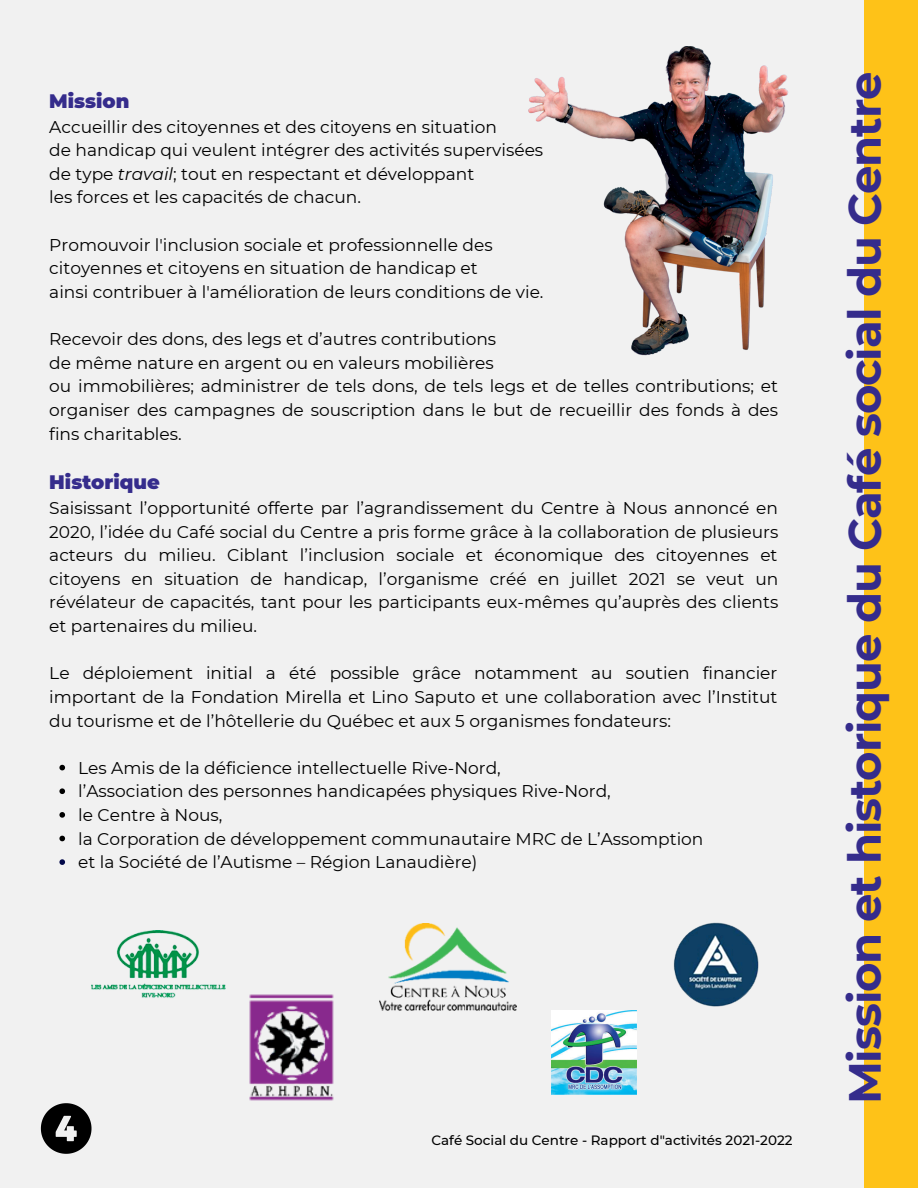
<style>
.page{position:relative;width:918px;height:1188px;background:#f1f1f1}
.page>*{position:absolute;margin:0;border:0;box-sizing:border-box;transform-origin:0 0}
.t1{font:700 45px "Montserrat";letter-spacing:-.025em;color:#352c8c}
.t2{font:900 19.5px "Montserrat";color:#352c8c}
.t3{font:16.95px/23.7px "Montserrat";color:#000}
.t4{font:500 13.5px "Montserrat";color:#000}
.s1{font-style:italic}
</style>
<div class="page">
<div style="left:864px;top:0;width:54px;height:1188px;background:#fec218"></div>
<svg style="left:59px;top:765px;width:6px;height:5px"></svg>
<svg style="left:59px;top:788px;width:6px;height:6px"></svg>
<svg style="left:59px;top:812px;width:6px;height:6px"></svg>
<svg style="left:59px;top:836px;width:6px;height:5px"></svg>
<svg style="left:59px;top:859px;width:6px;height:6px"></svg>
<svg style="left:41px;top:1103px;width:51px;height:51px"></svg>
<img style="left:528px;top:47px;width:260px;height:309px">
<img style="left:380px;top:924px;width:137px;height:86px">
<img style="left:249px;top:994px;width:85px;height:107px">
<img style="left:92px;top:931px;width:134px;height:67px">
<img style="left:673px;top:922px;width:86px;height:85px">
<img style="left:552px;top:1010px;width:84px;height:85px">
<p class="t2" style="left:49px;top:89px;width:82px">Mission</p>
<p class="t3" style="left:49px;top:115px;width:496px">Accueillir des citoyennes et des citoyens en situation<br>de handicap qui veulent intégrer des activités supervisées de type <span class="s1">travail</span>; tout en respectant et développant<br>les forces et les capacités de chacun.</p>
<p class="t3" style="left:49px;top:233px;width:496px">Promouvoir l'inclusion sociale et professionnelle des citoyennes et citoyens en situation de handicap et<br>ainsi contribuer à l'amélioration de leurs conditions de vie.</p>
<p class="t3" style="left:49px;top:327px;width:730px">Recevoir des dons, des legs et d’autres contributions<br>de même nature en argent ou en valeurs mobilières<br>ou immobilières; administrer de tels dons, de tels legs et de telles contributions; et organiser des campagnes de souscription dans le but de recueillir des fonds à des fins charitables.</p>
<p class="t2" style="left:49px;top:470px;width:112px">Historique</p>
<p class="t3" style="left:49px;top:496px;width:731px;text-align:justify">Saisissant l’opportunité offerte par l’agrandissement du Centre à Nous annoncé en 2020, l’idée du Café social du Centre a pris forme grâce à la collaboration de plusieurs acteurs du milieu. Ciblant l’inclusion sociale et économique des citoyennes et citoyens en situation de handicap, l’organisme créé en juillet 2021 se veut un révélateur de capacités, tant pour les participants eux-mêmes qu’auprès des clients et partenaires du milieu.</p>
<p class="t3" style="left:49px;top:661px;width:730px;text-align:justify">Le déploiement initial a été possible grâce notamment au soutien financier important de la Fondation Mirella et Lino Saputo et une collaboration avec l’Institut du tourisme et de l’hôtellerie du Québec et aux 5 organismes fondateurs:</p>
<p class="t3" style="left:78px;top:756px;width:627px">Les Amis de la déficience intellectuelle Rive-Nord,<br>l’Association des personnes handicapées physiques Rive-Nord,<br>le Centre à Nous,<br>la Corporation de développement communautaire MRC de L’Assomption et la Société de l’Autisme – Région Lanaudière)</p>
<p class="t4" style="left:431px;top:1132px;width:363px">Café Social du Centre - Rapport d"activités 2021-2022</p>
<h1 class="t1" style="left:837px;top:1104px;width:1035px;rotate:-90deg">Mission et historique du Café social du Centre</h1>
</div>
